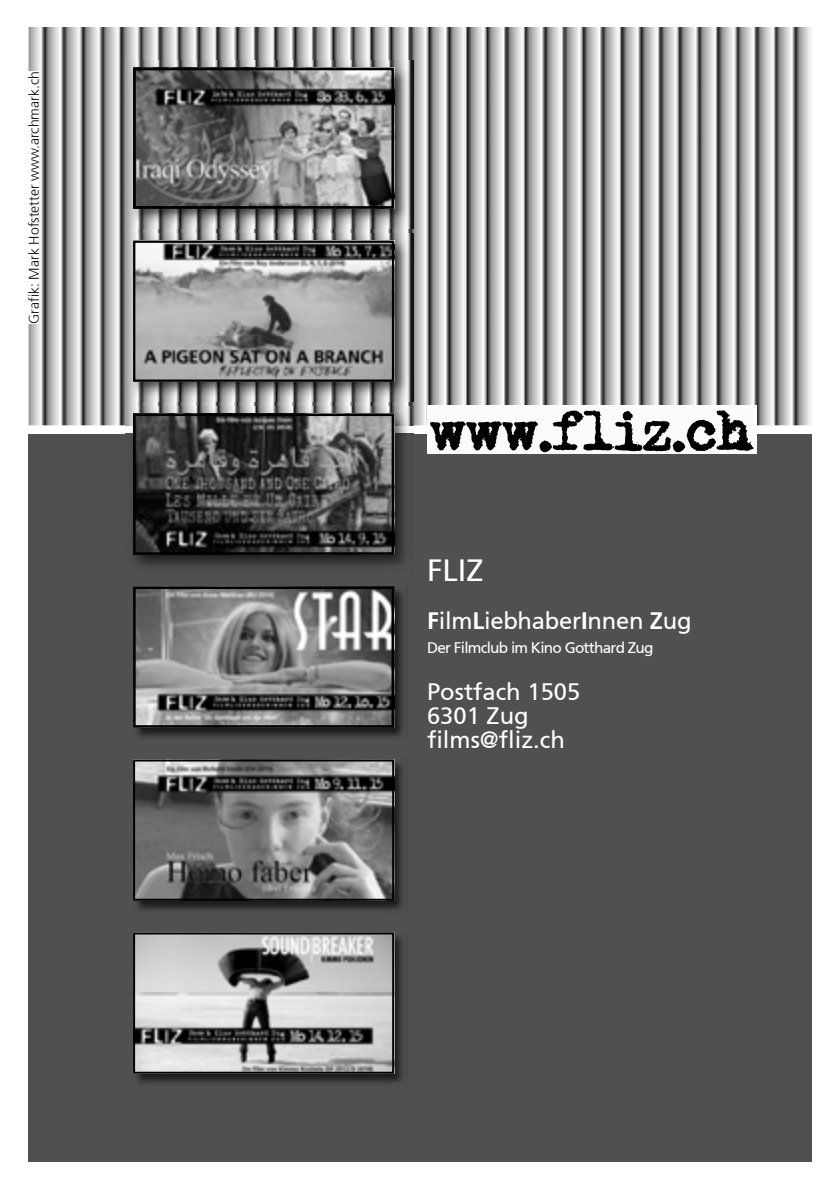
<style>
.page{position:relative;width:840px;height:1191px;background:#fff}
.page>*{position:absolute;margin:0;border:0;box-sizing:border-box;transform-origin:0 0}
.t1{font:30.8px "Frutiger";color:#fff}
.t2{font:23.8px/23.8px "Frutiger";color:#fff}
.t3{font:15.4px "Frutiger";letter-spacing:-.05em;color:#fff}
.t4{font:300 14px "Frutiger";color:#000}
.s1{font-weight:700}
</style>
<div class="page">
<img style="left:29px;top:27px;width:782px;height:398px">
<div style="left:29px;top:434px;width:782px;height:727px;background:#505050"></div>
<div style="left:28px;top:71px;width:11px;height:253px;background:#fff"></div>
<div style="left:427px;top:405px;width:328px;height:49px;background:#fbfbfb"></div>
<svg style="left:430px;top:410px;width:323px;height:42px"></svg>
<img style="left:126px;top:233px;width:287px;height:168px">
<svg style="left:133px;top:240px;width:261px;height:142px;background:#8d8d8d"></svg>
<img style="left:126px;top:406px;width:287px;height:160px">
<svg style="left:133px;top:413px;width:261px;height:142px"></svg>
<img style="left:133px;top:586px;width:270px;height:152px">
<svg style="left:133px;top:586px;width:261px;height:141px;background:#7d7d7d"></svg>
<img style="left:133px;top:759px;width:270px;height:152px">
<svg style="left:133px;top:759px;width:261px;height:141px;background:#6d6d6d"></svg>
<img style="left:126px;top:60px;width:287px;height:168px">
<svg style="left:133px;top:68px;width:261px;height:141px;background:#6f6f6f"></svg>
<img style="left:134px;top:932px;width:269px;height:152px">
<svg style="left:133px;top:932px;width:261px;height:141px;background:#a4a4a4"></svg>
<p class="t4" style="left:26px;top:324px;width:254px;rotate:-90deg">Grafik: Mark Hofstetter www.archmark.ch</p>
<p class="t1" style="left:427px;top:552px;width:58px">FLIZ</p>
<p class="t2" style="left:427px;top:609px;width:266px"><span class="s1">F</span>ilm<span class="s1">L</span>iebhaber<span class="s1">I</span>nnen <span class="s1">Z</span>ug</p>
<p class="t3" style="left:427px;top:638px;width:228px">Der Filmclub im Kino Gotthard Zug</p>
<p class="t2" style="left:427px;top:680px;width:155px">Postfach 1505<br>6301 Zug films@fliz.ch</p>
</div>
